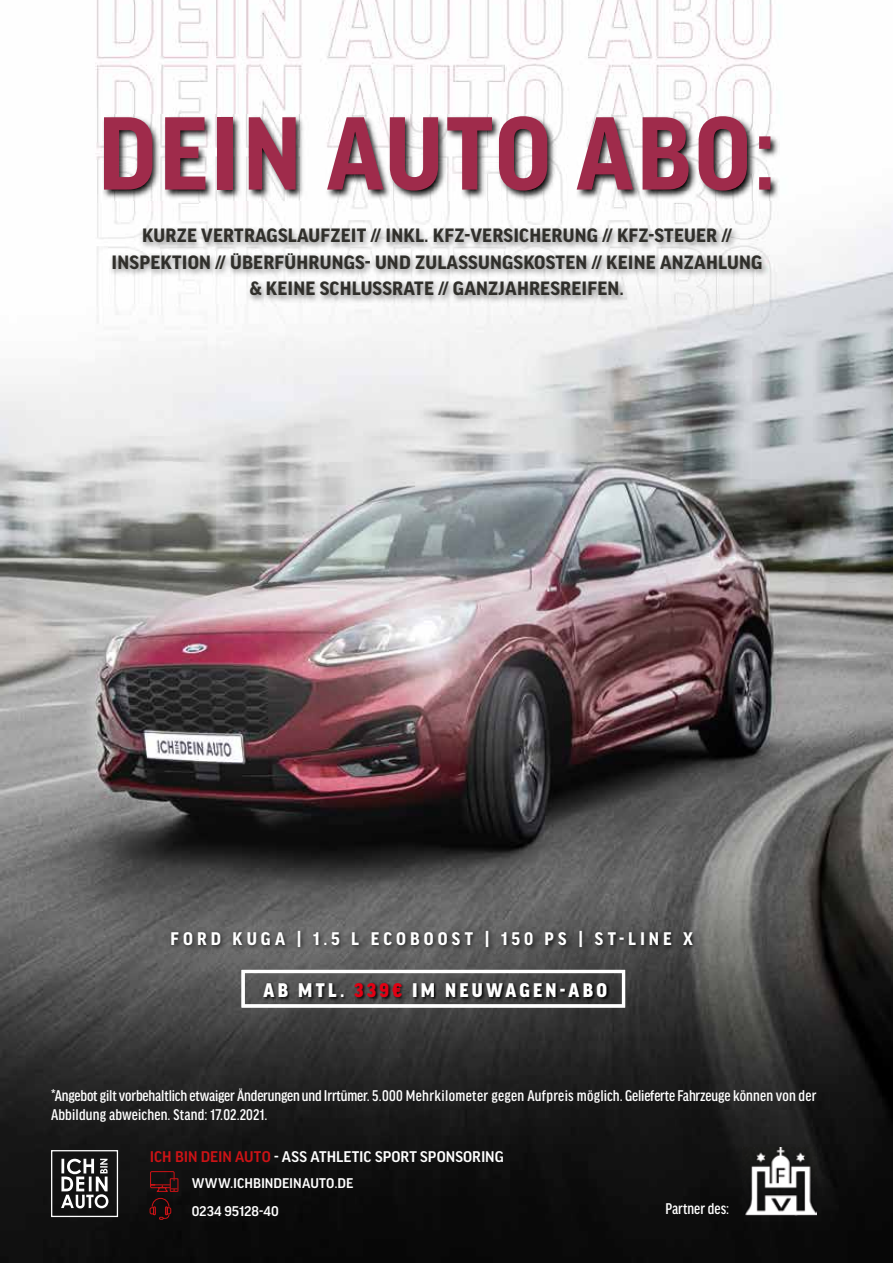
<style>
.page{position:relative;width:893px;height:1263px;background:#fff}
.page>*{position:absolute;margin:0;border:0;box-sizing:border-box;transform-origin:0 0}
.t1{font:700 110.55px "Good Headline Pro Narr";letter-spacing:.03em;color:#9f2b4b}
.t2{font:900 21px "Good Headline Pro Narr";letter-spacing:.155em;color:#fff}
.t3{font:700 20.7px/26.2px "Good Headline Pro";letter-spacing:.01em;color:#302f2b;text-align:center}
.t4{font:700 19.5px "Good Headline Pro Narr";letter-spacing:.21em;color:#fff}
.t5{font:500 condensed 16.5px/19.5px "Good Headline Pro";color:#fff}
.t6{font:500 16.5px "Good Headline Pro";letter-spacing:.005em;color:#fff}
.t7{font:500 15px "Good Headline Pro";color:#fff}
.s1{color:#e30013}
.s2{color:#cd1316}
</style>
<div class="page">
<img style="left:0;top:0;width:893px;height:1263px">
<img style="left:109px;top:225px;width:660px;height:78px">
<img style="left:102px;top:114px;width:678px;height:86px">
<svg style="left:242px;top:970px;width:383px;height:37px"></svg>
<img style="left:263px;top:982px;width:348px;height:19px">
<div style="left:51px;top:1150px;width:67px;height:67px;border:1px solid #fff"></div>
<svg style="left:61px;top:1159px;width:47px;height:49px"></svg>
<svg style="left:149px;top:1171px;width:30px;height:49px"></svg>
<img style="left:743px;top:1147px;width:73px;height:68px">
<img style="left:168px;top:928px;width:530px;height:25px">
<h1 class="t1" style="left:98px;top:99px;width:679px">DEIN AUTO ABO:</h1>
<p class="t3" style="left:112px;top:223px;width:652px">KURZE VERTRAGSLAUFZEIT // INKL. KFZ-VERSICHERUNG // KFZ-STEUER //<br>INSPEKTION // ÜBERFÜHRUNGS- UND ZULASSUNGSKOSTEN // KEINE ANZAHLUNG &amp; KEINE SCHLUSSRATE // GANZJAHRESREIFEN.</p>
<p class="t4" style="left:171px;top:929px;width:524px">FORD KUGA | 1.5 L ECOBOOST | 150 PS | ST-LINE X</p>
<p class="t2" style="left:263px;top:980px;width:345px">AB MTL. <span class="s1">339€</span> IM NEUWAGEN-ABO</p>
<p class="t5" style="left:51px;top:1086px;width:767px">*Angebot gilt vorbehaltlich etwaiger Änderungen und Irrtümer. 5.000 Mehrkilometer gegen Aufpreis möglich. Gelieferte Fahrzeuge können von der<br>Abbildung abweichen. Stand: 17.02.2021.</p>
<p class="t6" style="left:150px;top:1148px;width:355px"><span class="s2">ICH BIN DEIN AUTO</span> - ASS ATHLETIC SPORT SPONSORING</p>
<p class="t7" style="left:192px;top:1176px;width:163px">WWW.ICHBINDEINAUTO.DE</p>
<p class="t7" style="left:192px;top:1203px;width:89px">0234 95128-40</p>
<p class="t5" style="left:665px;top:1199px;width:65px">Partner des:</p>
</div>
